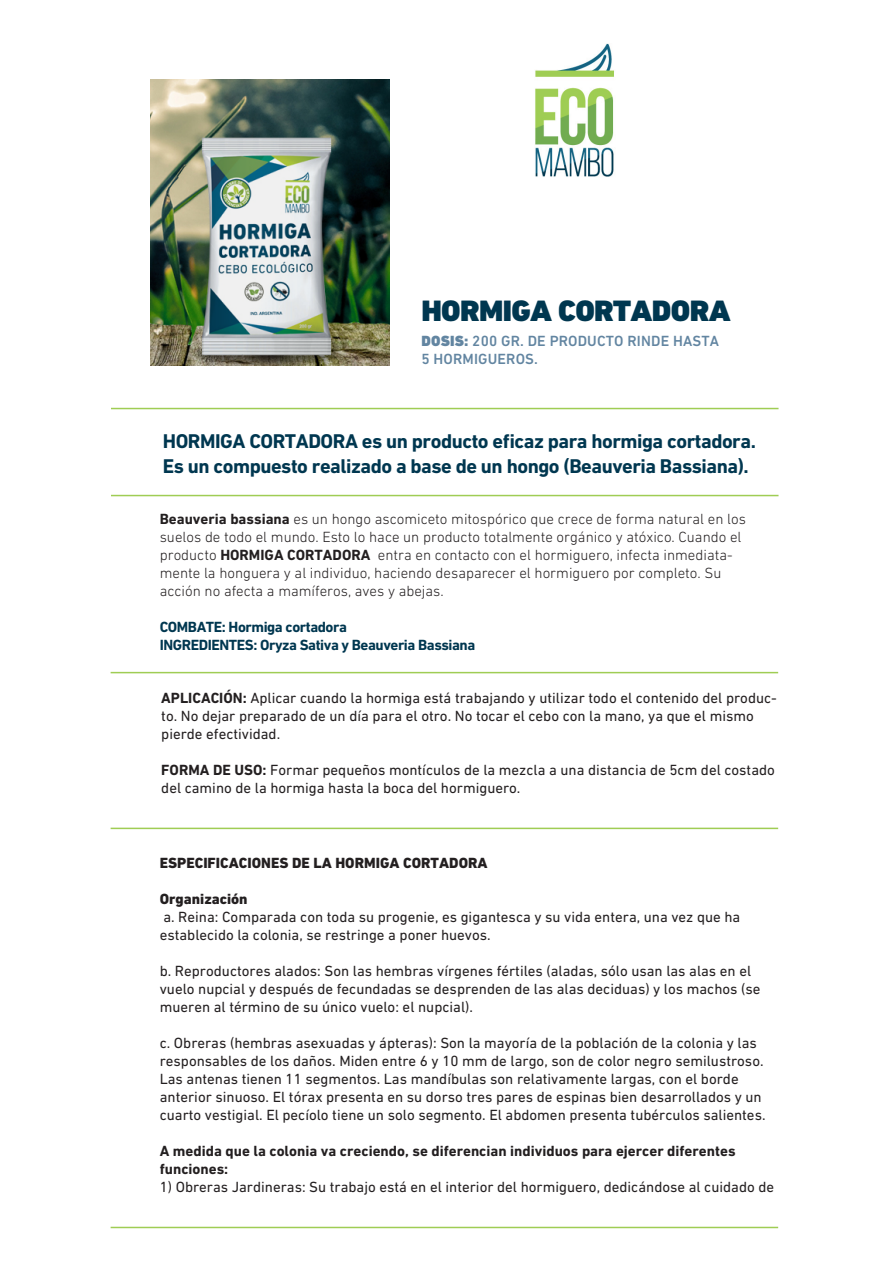
<style>
.page{position:relative;width:893px;height:1263px;background:#fff}
.page>*{position:absolute;margin:0;border:0;box-sizing:border-box;transform-origin:0 0}
.t1{font:900 30px "DIN Next LT Pro";letter-spacing:-.02em;color:#003750;scale:1.04 1}
.t2{font:700 20.25px/24.3px "DIN Next LT Pro";letter-spacing:-.025em;color:#003750}
.t3{font:15px/18px "DIN Next LT Pro";color:#231f20}
.t4{font:300 15px/18px "DIN Next LT Pro";color:#231f20}
.t5{font:700 15px/18px "DIN Next LT Pro";color:#231f20}
.t6{font:700 15px/18px "DIN Next LT Pro";letter-spacing:-.03em;color:#003750}
.t7{font:800 15px "DIN Next LT Pro";color:#231f20}
.t8{font:500 15px/18px "DIN Next LT Pro";letter-spacing:.01em;color:#6285a1}
.s1{font-weight:900}
.s2{font-weight:700}
</style>
<div class="page">
<img style="left:535px;top:44px;width:79px;height:133px">
<hr style="left:111px;top:408px;width:667px;height:1px;background:#9fcd54">
<hr style="left:111px;top:495px;width:667px;height:1px;background:#9fcd54">
<hr style="left:111px;top:672px;width:667px;height:1px;background:#9fcd54">
<hr style="left:111px;top:1227px;width:667px;height:1px;background:#9fcd54">
<hr style="left:111px;top:828px;width:667px;height:1px;background:#9fcd54">
<img style="left:150px;top:79px;width:239px;height:287px">
<h1 class="t1" style="left:421px;top:293px;width:299px">HORMIGA CORTADORA</h1>
<p class="t8" style="left:421px;top:331px;width:299px"><span class="s1">DOSIS:</span> 200 GR. DE PRODUCTO RINDE HASTA<br>5 HORMIGUEROS.</p>
<h2 class="t2" style="left:163px;top:429px;width:595px">HORMIGA CORTADORA es un producto eficaz para hormiga cortadora.<br>Es un compuesto realizado a base de un hongo (Beauveria Bassiana).</h2>
<p class="t4" style="left:160px;top:510px;width:588px"><span class="s2">Beauveria bassiana</span> es un hongo ascomiceto mitospórico que crece de forma natural en los suelos de todo el mundo. Esto lo hace un producto totalmente orgánico y atóxico. Cuando el producto <span class="s2">HORMIGA CORTADORA</span> entra en contacto con el hormiguero, infecta inmediata&shy;mente la honguera y al individuo, haciendo desaparecer el hormiguero por completo. Su acción no afecta a mamíferos, aves y abejas.</p>
<p class="t6" style="left:160px;top:618px;width:317px">COMBATE: Hormiga cortadora<br>INGREDIENTES: Oryza Sativa y Beauveria Bassiana</p>
<p class="t3" style="left:161px;top:689px;width:617px"><span class="s2">APLICACIÓN:</span> Aplicar cuando la hormiga está trabajando y utilizar todo el contenido del produc&shy;to. No dejar preparado de un día para el otro. No tocar el cebo con la mano, ya que el mismo pierde efectividad.</p>
<p class="t3" style="left:161px;top:761px;width:615px"><span class="s2">FORMA DE USO:</span> Formar pequeños montículos de la mezcla a una distancia de 5cm del costado del camino de la hormiga hasta la boca del hormiguero.</p>
<p class="t7" style="left:160px;top:854px;width:329px">ESPECIFICACIONES DE LA HORMIGA CORTADORA</p>
<p class="t7" style="left:160px;top:890px;width:89px">Organización</p>
<p class="t3" style="left:160px;top:907px;width:582px">a. Reina: Comparada con toda su progenie, es gigantesca y su vida entera, una vez que ha establecido la colonia, se restringe a poner huevos.</p>
<p class="t3" style="left:160px;top:961px;width:602px">b. Reproductores alados: Son las hembras vírgenes fértiles (aladas, sólo usan las alas en el vuelo nupcial y después de fecundadas se desprenden de las alas deciduas) y los machos (se mueren al término de su único vuelo: el nupcial).</p>
<p class="t3" style="left:160px;top:1033px;width:607px">c. Obreras (hembras asexuadas y ápteras): Son la mayoría de la población de la colonia y las responsables de los daños. Miden entre 6 y 10 mm de largo, son de color negro semilustroso.<br>Las antenas tienen 11 segmentos. Las mandíbulas son relativamente largas, con el borde anterior sinuoso. El tórax presenta en su dorso tres pares de espinas bien desarrollados y un cuarto vestigial. El pecíolo tiene un solo segmento. El abdomen presenta tubérculos salientes.</p>
<p class="t5" style="left:160px;top:1141px;width:577px">A medida que la colonia va creciendo, se diferencian individuos para ejercer diferentes funciones:</p>
<p class="t3" style="left:160px;top:1177px;width:616px">1) Obreras Jardineras: Su trabajo está en el interior del hormiguero, dedicándose al cuidado de</p>
</div>
